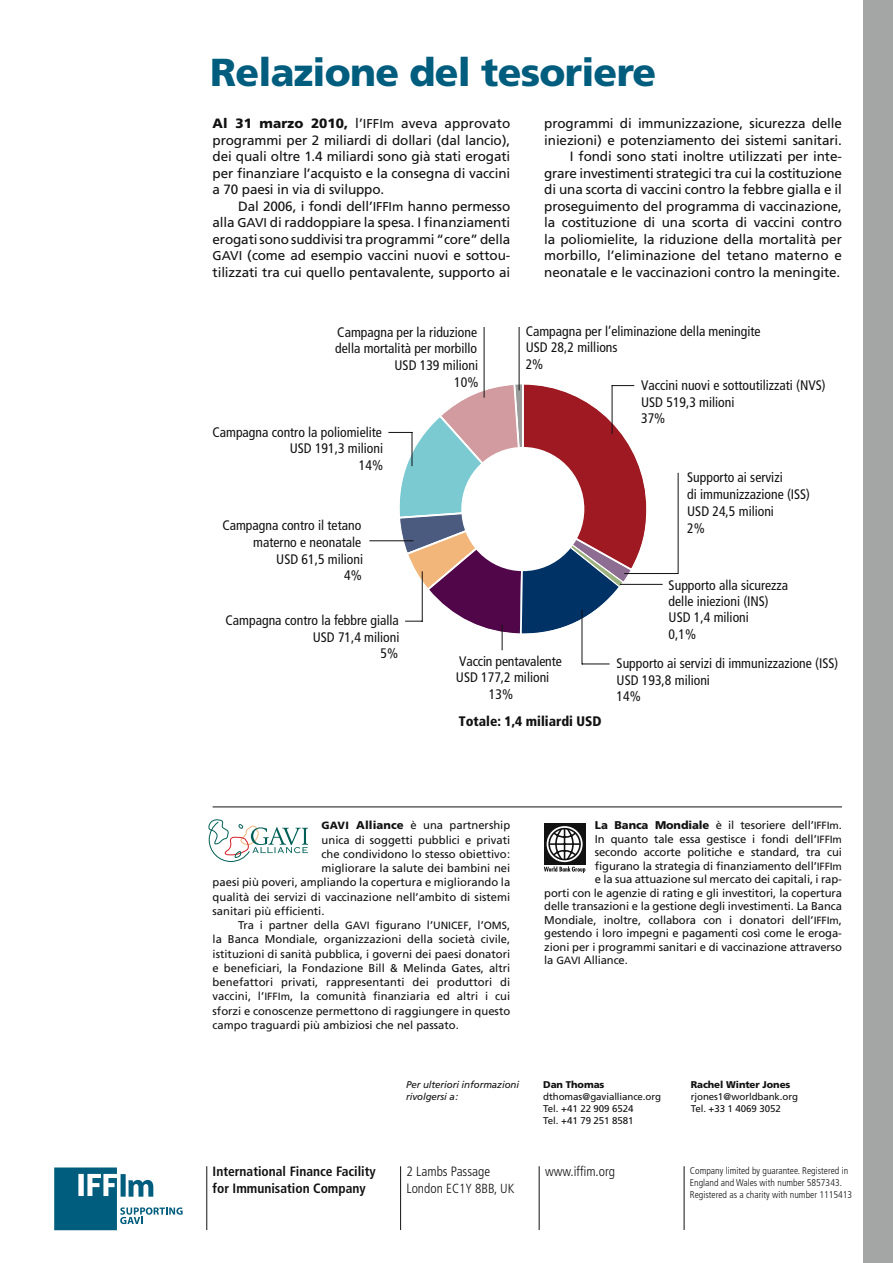
<style>
.page{position:relative;width:893px;height:1263px;background:#fff}
.page>*{position:absolute;margin:0;border:0;box-sizing:border-box;transform-origin:0 0}
.t1{font:900 39px "Frutiger";letter-spacing:-.02em;color:#005d7e}
.t2{font:condensed 13.8px/16.6px "Frutiger";color:#121212}
.t3{font:900 condensed 13.8px "Frutiger";color:#121212}
.t4{font:13.5px/16.5px "Frutiger";letter-spacing:-.01em;color:#121212;text-align:justify}
.t5{font:700 condensed 13.5px/16.5px "Frutiger";color:#121212}
.t6{font:300 condensed 13.5px "Frutiger";color:#121212}
.t7{font:300 condensed 13.2px "Frutiger";color:#121212}
.t8{font:11.25px "Frutiger";color:#121212}
.t9{font:300 condensed 9.75px/12px "Frutiger";color:#121212}
.t10{font:9.75px/12px "Frutiger";letter-spacing:-.01em;color:#121212}
.t11{font:italic 9.75px/12px "Frutiger";letter-spacing:-.01em;color:#121212}
.t12{font:900 9.75px "Frutiger";letter-spacing:-.01em;color:#121212}
.s1{font-weight:900}
.s2{font-size:12.75px}
.s3{font-weight:900;font-size:10.5px}
.s4{font-size:10.5px}
.s5{font-size:13.5px}
</style>
<div class="page">
<hr style="left:213px;top:806px;width:629px;height:1px;background:#121212">
<div style="left:863px;top:0;width:30px;height:1263px;background:#a3a6a5"></div>
<svg style="left:369px;top:327px;width:310px;height:247px"></svg>
<hr style="left:519px;top:327px;width:1px;height:63px;background:#121212">
<hr style="left:620px;top:584px;width:43px;height:1px;background:#121212">
<hr style="left:582px;top:610px;width:1px;height:54px;background:#121212">
<svg style="left:582px;top:664px;width:28px;height:1px"></svg>
<svg style="left:388px;top:382px;width:261px;height:268px"></svg>
<hr style="left:412px;top:432px;width:1px;height:34px;background:#121212">
<hr style="left:206px;top:1166px;width:1px;height:64px;background:#121212">
<hr style="left:400px;top:1166px;width:1px;height:64px;background:#121212">
<hr style="left:539px;top:1166px;width:1px;height:64px;background:#121212">
<hr style="left:684px;top:1166px;width:1px;height:64px;background:#121212">
<svg style="left:120px;top:1207px;width:63px;height:17px"></svg>
<div style="left:54px;top:1167px;width:63px;height:63px;background:#005d7e"></div>
<div style="left:78px;top:1174px;width:6px;height:22px;background:#fff"></div>
<svg style="left:87px;top:1174px;width:30px;height:22px"></svg>
<div style="left:121px;top:1174px;width:5px;height:23px;background:#005d7e"></div>
<svg style="left:128px;top:1180px;width:25px;height:17px"></svg>
<div style="left:544px;top:823px;width:41px;height:42px;background:#121212"></div>
<svg style="left:544px;top:827px;width:41px;height:45px"></svg>
<svg style="left:208px;top:819px;width:100px;height:43px"></svg>
<h1 class="t1" style="left:210px;top:48px;width:448px">Relazione del tesoriere</h1>
<p class="t4" style="left:544px;top:115px;width:299px;text-align:right">programmi di immunizzazione, sicurezza delle iniezioni) e potenziamento dei sistemi sanitari.<br>I fondi sono stati inoltre utilizzati per inte&shy;grare investimenti strategici tra cui la costituzione di una scorta di vaccini contro la febbre gialla e il proseguimento del programma di vaccinazione, la costituzione di una scorta di vaccini contro la poliomielite, la riduzione della mortalità per morbillo, l’eliminazione del tetano materno e neonatale e le vaccinazioni contro la meningite.</p>
<p class="t4" style="left:213px;top:115px;width:299px"><span class="s1">Al 31 marzo 2010,</span> l’<span class="s2">IFFIm</span> aveva approvato programmi per 2 miliardi di dollari (dal lancio), dei quali oltre 1.4 miliardi sono già stati erogati per finanziare l’acquisto e la consegna di vaccini a 70 paesi in via di sviluppo.</p>
<p class="t4" style="left:213px;top:198px;width:299px;text-indent:26px">Dal 2006, i fondi dell’<span class="s2">IFFIm</span> hanno permesso alla <span class="s2">GAVI</span> di raddoppiare la spesa. I finanziamenti erogati sono suddivisi tra programmi “core” della <span class="s2">GAVI</span> (come ad esempio vaccini nuovi e sottou&shy;tilizzati tra cui quello pentavalente, supporto ai</p>
<p class="t2" style="left:335px;top:323px;width:145px;text-align:right">Campagna per la riduzione della mortalità per morbillo<br>USD 139 milioni<br>10%</p>
<p class="t2" style="left:526px;top:323px;width:236px">Campagna per l’eliminazione della meningite<br>USD 28,2 millions<br>2%</p>
<p class="t2" style="left:641px;top:377px;width:186px">Vaccini nuovi e sottoutilizzati (NVS)<br>USD 519,3 milioni<br>37%</p>
<p class="t2" style="left:212px;top:424px;width:172px;text-align:right">Campagna contro la poliomielite<br>USD 191,3 milioni<br>14%</p>
<p class="t2" style="left:222px;top:517px;width:142px;text-align:right">Campagna contro il tetano materno e neonatale<br>USD 61,5 milioni<br>4%</p>
<p class="t2" style="left:226px;top:612px;width:175px;text-align:right">Campagna contro la febbre gialla<br>USD 71,4 milioni<br>5%</p>
<p class="t2" style="left:687px;top:469px;width:124px">Supporto ai servizi<br>di immunizzazione (ISS)<br>USD 24,5 milioni<br>2%</p>
<p class="t2" style="left:459px;top:653px;width:104px">Vaccin pentavalente</p>
<p class="t2" style="left:456px;top:669px;width:95px">USD 177,2 milioni</p>
<p class="t2" style="left:489px;top:686px;width:26px">13%</p>
<p class="t3" style="left:459px;top:713px;width:144px">Totale: 1,4 miliardi USD</p>
<p class="t2" style="left:669px;top:577px;width:121px">Supporto alla sicurezza delle iniezioni (INS)<br>USD 1,4 milioni<br>0,1%</p>
<p class="t2" style="left:617px;top:655px;width:223px">Supporto ai servizi di immunizzazione (ISS)<br>USD 193,8 milioni<br>14%</p>
<p class="t8" style="left:322px;top:819px;width:190px"><span class="s3">GAVI</span> <span class="s1">Alliance</span> è una partnership</p>
<p class="t8" style="left:322px;top:833px;width:190px">unica di soggetti pubblici e privati</p>
<p class="t8" style="left:322px;top:847px;width:190px">che condividono lo stesso obiettivo:</p>
<p class="t8" style="left:322px;top:861px;width:190px">migliorare la salute dei bambini nei</p>
<p class="t8" style="left:213px;top:876px;width:299px">paesi più poveri, ampliando la copertura e migliorando la</p>
<p class="t8" style="left:213px;top:890px;width:299px">qualità dei servizi di vaccinazione nell’ambito di sistemi</p>
<p class="t8" style="left:213px;top:904px;width:113px">sanitari più efficienti.</p>
<p class="t8" style="left:238px;top:918px;width:274px">Tra i partner della <span class="s4">GAVI</span> figurano l’<span class="s4">UNICEF</span>, l’<span class="s4">OMS</span>,</p>
<p class="t8" style="left:213px;top:933px;width:299px">la Banca Mondiale, organizzazioni della società civile,</p>
<p class="t8" style="left:213px;top:947px;width:299px">istituzioni di sanità pubblica, i governi dei paesi donatori</p>
<p class="t8" style="left:213px;top:961px;width:299px">e beneficiari, la Fondazione Bill &amp; Melinda Gates, altri</p>
<p class="t8" style="left:213px;top:975px;width:299px">benefattori privati, rappresentanti dei produttori di</p>
<p class="t8" style="left:213px;top:990px;width:299px">vaccini, l’<span class="s4">IFFIm</span>, la comunità finanziaria ed altri i cui</p>
<p class="t8" style="left:213px;top:1004px;width:299px">sforzi e conoscenze permettono di raggiungere in questo</p>
<p class="t8" style="left:213px;top:1018px;width:248px">campo traguardi più ambiziosi che nel passato.</p>
<p class="t8" style="left:595px;top:819px;width:249px"><span class="s1">La Banca Mondiale</span> è il tesoriere dell’<span class="s4">IFFIm</span>.</p>
<p class="t8" style="left:595px;top:832px;width:249px">In quanto tale essa gestisce i fondi dell’<span class="s4">IFFIm</span></p>
<p class="t8" style="left:595px;top:846px;width:249px">secondo accorte politiche e standard, tra cui</p>
<p class="t8" style="left:595px;top:859px;width:249px">figurano la strategia di finanziamento dell’<span class="s4">IFFIm</span></p>
<p class="t8" style="left:595px;top:873px;width:248px">e la sua attuazione sul mercato dei capitali, i rap-</p>
<p class="t8" style="left:544px;top:886px;width:299px">porti con le agenzie di rating e gli investitori, la copertura</p>
<p class="t8" style="left:544px;top:900px;width:299px">delle transazioni e la gestione degli investimenti. La Banca</p>
<p class="t8" style="left:544px;top:913px;width:299px">Mondiale, inoltre, collabora con i donatori dell’<span class="s4">IFFIm</span>,</p>
<p class="t8" style="left:544px;top:927px;width:299px">gestendo i loro impegni e pagamenti così come le eroga-</p>
<p class="t8" style="left:544px;top:940px;width:299px">zioni per i programmi sanitari e di vaccinazione attraverso</p>
<p class="t8" style="left:544px;top:954px;width:85px">la <span class="s4">GAVI</span> Alliance.</p>
<p class="t11" style="left:406px;top:1079px;width:114px">Per ulteriori informazioni rivolgersi a :</p>
<p class="t12" style="left:543px;top:1079px;width:63px">Dan Thomas</p>
<p class="t10" style="left:543px;top:1091px;width:119px">dthomas@gavialliance.org<br>Tel. +41 22 909 6524<br>Tel. +41 79 251 8581</p>
<p class="t12" style="left:691px;top:1079px;width:101px">Rachel Winter Jones</p>
<p class="t10" style="left:691px;top:1091px;width:109px">rjones1@worldbank.org<br>Tel. +33 1 4069 3052</p>
<p class="t5" style="left:213px;top:1163px;width:165px">International Finance Facility for Immunisation Company</p>
<p class="t6" style="left:406px;top:1164px;width:85px">2 Lambs Passage</p>
<p class="t7" style="left:406px;top:1181px;width:109px"><span class="s5">London</span> EC1Y 8BB, UK</p>
<p class="t6" style="left:545px;top:1164px;width:72px">www.iffim.org</p>
<p class="t9" style="left:690px;top:1164px;width:164px">Company limited by guarantee. Registered in<br>England and Wales with number 5857343.<br>Registered as a charity with number 1115413</p>
</div>
